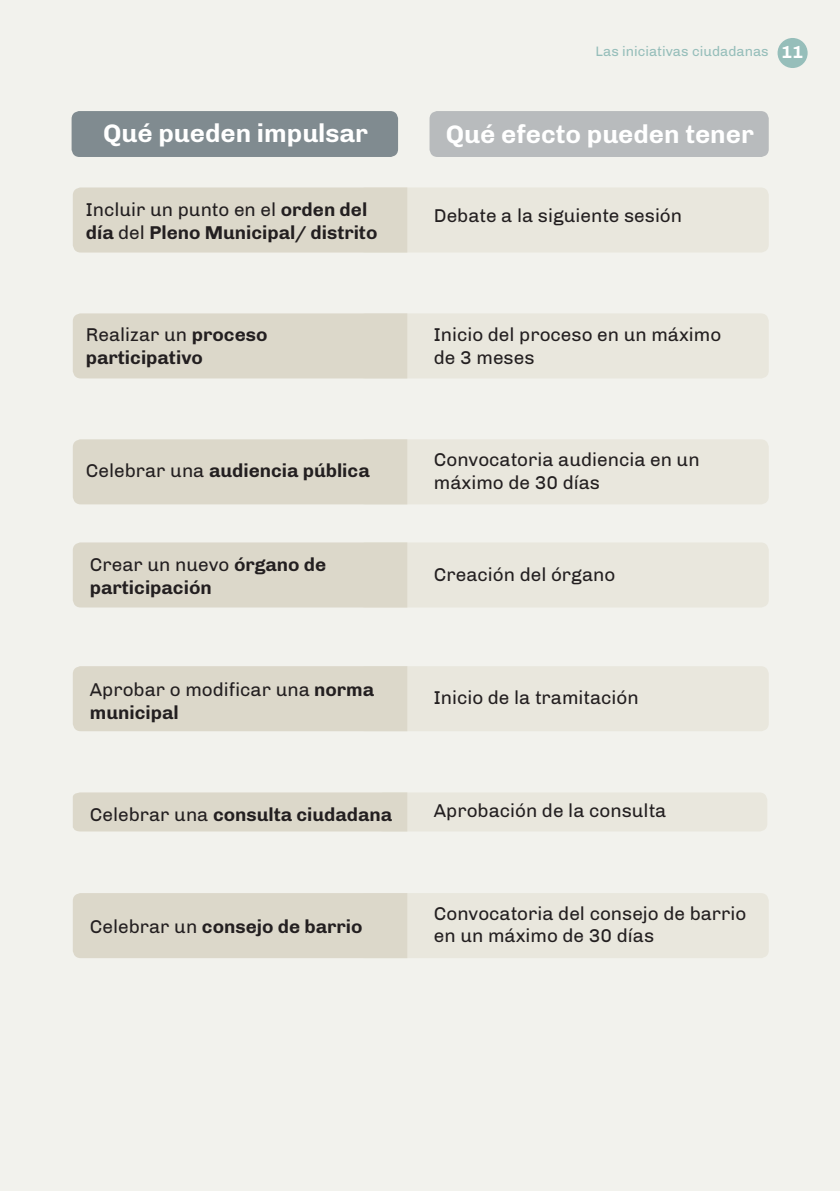
<style>
.page{position:relative;width:840px;height:1191px;background:#fff}
.page>*{position:absolute;margin:0;border:0;box-sizing:border-box;transform-origin:0 0}
.t1{font:700 26px "Chivo";color:#fff}
.t2{font:19px/22.8px "Chivo";color:#231f20}
.t3{font:700 19px/22.8px "Chivo";color:#231f20}
.t4{font:14px "Chivo";color:#96beba}
.s1{font-weight:700;font-size:18px;color:#fff}
.s2{font-weight:400}
.s3{font-weight:700}
</style>
<div class="page">
<div style="left:0;top:0;width:839px;height:1191px;background:#f2f2ed"></div>
<div style="left:777px;top:38px;width:30px;height:30px;background:#96beba;border-radius:50%"></div>
<div style="left:375px;top:792px;width:391px;height:39px;background:#e9e7dd;border-radius:8px"></div>
<div style="left:357px;top:187px;width:411px;height:65px;background:#e9e7dd;border-radius:8px"></div>
<div style="left:357px;top:313px;width:411px;height:65px;background:#e9e7dd;border-radius:8px"></div>
<div style="left:357px;top:439px;width:411px;height:65px;background:#e9e7dd;border-radius:8px"></div>
<div style="left:357px;top:542px;width:411px;height:65px;background:#e9e7dd;border-radius:8px"></div>
<div style="left:357px;top:893px;width:411px;height:65px;background:#e9e7dd;border-radius:8px"></div>
<div style="left:357px;top:666px;width:411px;height:65px;background:#e9e7dd;border-radius:8px"></div>
<div style="left:72px;top:111px;width:326px;height:46px;background:#808b90;border-radius:8px"></div>
<div style="left:429px;top:111px;width:339px;height:46px;background:#b8bbbd;border-radius:8px"></div>
<div style="left:73px;top:187px;width:334px;height:65px;background:#dcd8ca"></div>
<div style="left:73px;top:313px;width:334px;height:65px;background:#dcd8ca"></div>
<div style="left:73px;top:439px;width:334px;height:65px;background:#dcd8ca"></div>
<div style="left:73px;top:542px;width:334px;height:65px;background:#dcd8ca"></div>
<div style="left:73px;top:893px;width:334px;height:65px;background:#dcd8ca"></div>
<div style="left:73px;top:666px;width:334px;height:65px;background:#dcd8ca"></div>
<div style="left:73px;top:792px;width:334px;height:39px;background:#dcd8ca"></div>
<p class="t4" style="left:595px;top:43px;width:209px">Las iniciativas ciudadanas <span class="s1">11</span></p>
<h1 class="t1" style="left:103px;top:118px;width:266px">Qué pueden impulsar</h1>
<h1 class="t1" style="left:445px;top:119px;width:309px">Qué efecto pueden tener</h1>
<p class="t3" style="left:86px;top:198px;width:293px"><span class="s2">Incluir un punto en el</span> orden del día <span class="s2">del</span> Pleno Municipal/ distrito</p>
<p class="t3" style="left:86px;top:323px;width:183px"><span class="s2">Realizar un</span> proceso participativo</p>
<p class="t3" style="left:86px;top:459px;width:285px"><span class="s2">Celebrar una</span> audiencia pública</p>
<p class="t3" style="left:90px;top:553px;width:237px"><span class="s2">Crear un nuevo</span> órgano de participación</p>
<p class="t2" style="left:90px;top:678px;width:285px">Aprobar o modificar una <span class="s3">norma municipal</span></p>
<p class="t3" style="left:90px;top:803px;width:304px"><span class="s2">Celebrar una</span> consulta ciudadana</p>
<p class="t3" style="left:90px;top:914px;width:274px"><span class="s2">Celebrar un</span> consejo de barrio</p>
<p class="t2" style="left:433px;top:204px;width:249px">Debate a la siguiente sesión</p>
<p class="t2" style="left:433px;top:323px;width:289px">Inicio del proceso en un máximo de 3 meses</p>
<p class="t2" style="left:433px;top:448px;width:267px">Convocatoria audiencia en un máximo de 30 días</p>
<p class="t2" style="left:433px;top:563px;width:183px">Creación del órgano</p>
<p class="t2" style="left:433px;top:686px;width:206px">Inicio de la tramitación</p>
<p class="t2" style="left:433px;top:799px;width:234px">Aprobación de la consulta</p>
<p class="t2" style="left:433px;top:901px;width:314px">Convocatoria del consejo de barrio en un máximo de 30 días</p>
</div>
